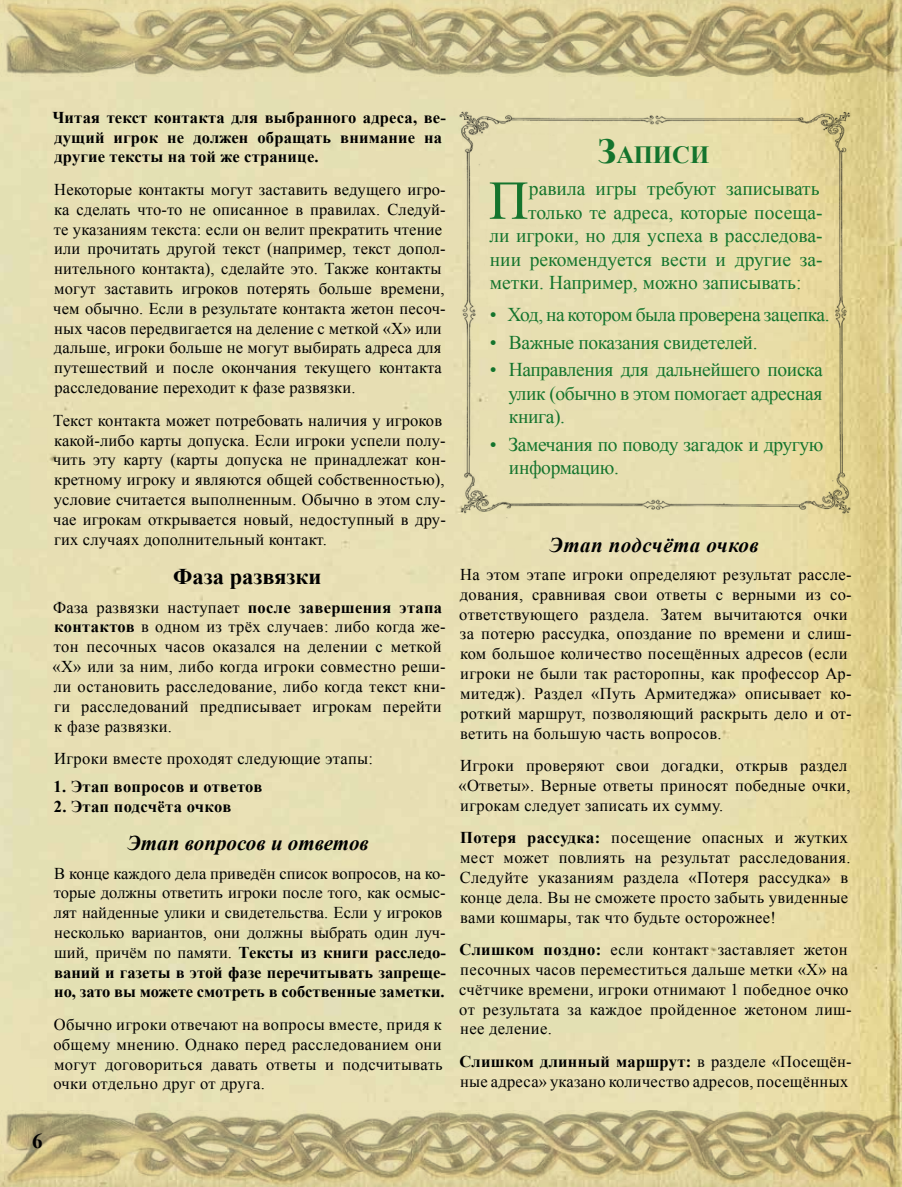
<style>
.page{position:relative;width:902px;height:1187px;background:#fff}
.page>*{position:absolute;margin:0;border:0;box-sizing:border-box;transform-origin:0 0}
.t1{font:54.9px "Times New Roman";color:#14742d}
.t2{font:700 24.75px "Times New Roman";color:#14742d}
.t3{font:700 22.5px "Times New Roman";color:#000}
.t4{font:italic 700 21px "Times New Roman";color:#000}
.t5{font:italic 700 21px "Times New Roman";letter-spacing:.02em;color:#000}
.t6{font:700 21px "Times New Roman";color:#000}
.t7{font:19.5px/23.4px "Times New Roman";letter-spacing:-.02em;color:#14742d;text-align:justify}
.t8{font:19.5px "Times New Roman";color:#14742d}
.t9{font:16.5px/19.8px "Times New Roman";letter-spacing:.01em;color:#000}
.t10{font:700 16.5px/19.8px "Times New Roman";letter-spacing:.01em;color:#000}
.s1{font-weight:700}
.s2{font-size:35.25px}
</style>
<div class="page">
<img style="left:0;top:77px;width:901px;height:1033px">
<img style="left:453px;top:109px;width:410px;height:411px">
<img style="left:0;top:0;width:901px;height:77px">
<img style="left:0;top:1110px;width:901px;height:76px">
<p class="t10" style="left:52px;top:107px;width:395px">Читая текст контакта для выбранного адреса, ве&shy;дущий игрок не должен обращать внимание на другие тексты на той же странице.</p>
<p class="t9" style="left:53px;top:179px;width:394px">Некоторые контакты могут заставить ведущего игро&shy;ка сделать что-то не описанное в правилах. Следуй&shy;те указаниям текста: если он велит прекратить чтение или прочитать другой текст (например, текст допол&shy;нительного контакта), сделайте это. Также контакты могут заставить игроков потерять больше времени, чем обычно. Если в результате контакта жетон песоч&shy;ных часов передвигается на деление с меткой «Х» или дальше, игроки больше не могут выбирать адреса для путешествий и после окончания текущего контакта расследование переходит к фазе развязки.</p>
<p class="t9" style="left:53px;top:410px;width:394px">Текст контакта может потребовать наличия у игроков какой-либо карты допуска. Если игроки успели полу&shy;чить эту карту (карты допуска не принадлежат кон&shy;кретному игроку и являются общей собственностью), условие считается выполненным. Обычно в этом слу&shy;чае игрокам открывается новый, недоступный в дру&shy;гих случаях дополнительный контакт.</p>
<h3 class="t3" style="left:173px;top:561px;width:150px">Фаза развязки</h3>
<p class="t9" style="left:52px;top:597px;width:395px">Фаза развязки наступает <span class="s1">после завершения этапа контактов</span> в одном из трёх случаев: либо когда же&shy;тон песочных часов оказался на делении с меткой «Х» или за ним, либо когда игроки совместно реши&shy;ли остановить расследование, либо когда текст кни&shy;ги расследований предписывает игрокам перейти к фазе развязки.</p>
<p class="t9" style="left:54px;top:748px;width:320px">Игроки вместе проходят следующие этапы:</p>
<p class="t10" style="left:53px;top:776px;width:210px">1. Этап вопросов и ответов</p>
<p class="t10" style="left:54px;top:796px;width:179px">2. Этап подсчёта очков</p>
<p class="t4" style="left:127px;top:828px;width:243px">Этап вопросов и ответов</p>
<p class="t9" style="left:54px;top:862px;width:393px">В конце каждого дела приведён список вопросов, на ко&shy;торые должны ответить игроки после того, как осмыс&shy;лят найденные улики и свидетельства. Если у игроков несколько вариантов, они должны выбрать один луч&shy;ший, причём по памяти. <span class="s1">Тексты из книги расследо&shy;ваний и газеты в этой фазе перечитывать запреще&shy;но, зато вы можете смотреть в собственные заметки.</span></p>
<p class="t9" style="left:53px;top:1014px;width:391px;text-align:justify">Обычно игроки отвечают на вопросы вместе, придя к общему мнению. Однако перед расследованием они могут договориться давать ответы и подсчитывать очки отдельно друг от друга.</p>
<h2 class="t2" style="left:598px;top:138px;width:113px"><span class="s2">з</span>АПиси</h2>
<h1 class="t1" style="left:488px;top:163px;width:41px">П</h1>
<p class="t8" style="left:529px;top:176px;width:292px">равила игры требуют записывать</p>
<p class="t8" style="left:528px;top:199px;width:296px">только те адреса, которые посеща-</p>
<p class="t8" style="left:489px;top:222px;width:334px">ли игроки, но для успеха в расследова-</p>
<p class="t8" style="left:490px;top:246px;width:334px">нии рекомендуется вести и другие за-</p>
<p class="t8" style="left:490px;top:269px;width:313px">метки. Например, можно записывать:</p>
<p class="t7" style="left:489px;top:302px;width:341px">• Ход, на котором была проверена зацепка.</p>
<p class="t7" style="left:489px;top:330px;width:269px">• Важные показания свидетелей.</p>
<p class="t7" style="left:508px;top:358px;width:316px;text-indent:-19px">• Направления для дальнейшего поиска улик (обычно в этом помогает адресная книга).</p>
<p class="t7" style="left:509px;top:432px;width:316px;text-indent:-19px">• Замечания по поводу загадок и другую информацию.</p>
<p class="t5" style="left:549px;top:530px;width:211px">Этап подсчёта очков</p>
<p class="t9" style="left:459px;top:564px;width:394px">На этом этапе игроки определяют результат рассле&shy;дования, сравнивая свои ответы с верными из со&shy;ответствующего раздела. Затем вычитаются очки за потерю рассудка, опоздание по времени и слиш&shy;ком большое количество посещённых адресов (если игроки не были так расторопны, как профессор Ар&shy;митедж). Раздел «Путь Армитеджа» описывает ко&shy;роткий маршрут, позволяющий раскрыть дело и от&shy;ветить на большую часть вопросов.</p>
<p class="t9" style="left:458px;top:755px;width:393px">Игроки проверяют свои догадки, открыв раздел «Ответы». Верные ответы приносят победные очки, игрокам следует записать их сумму.</p>
<p class="t9" style="left:459px;top:827px;width:392px"><span class="s1">Потеря рассудка:</span> посещение опасных и жутких мест может повлиять на результат расследования.<br>Следуйте указаниям раздела «Потеря рассудка» в конце дела. Вы не сможете просто забыть увиденные вами кошмары, так что будьте осторожнее!</p>
<p class="t9" style="left:459px;top:939px;width:394px"><span class="s1">Слишком поздно:</span> если контакт заставляет жетон песочных часов переместиться дальше метки «Х» на счётчике времени, игроки отнимают 1 победное очко от результата за каждое пройденное жетоном лиш&shy;нее деление.</p>
<p class="t9" style="left:459px;top:1051px;width:394px"><span class="s1">Слишком длинный маршрут:</span> в разделе «Посещён&shy;ные адреса» указано количество адресов, посещённых</p>
<p class="t6" style="left:32px;top:1128px;width:12px">6</p>
</div>
